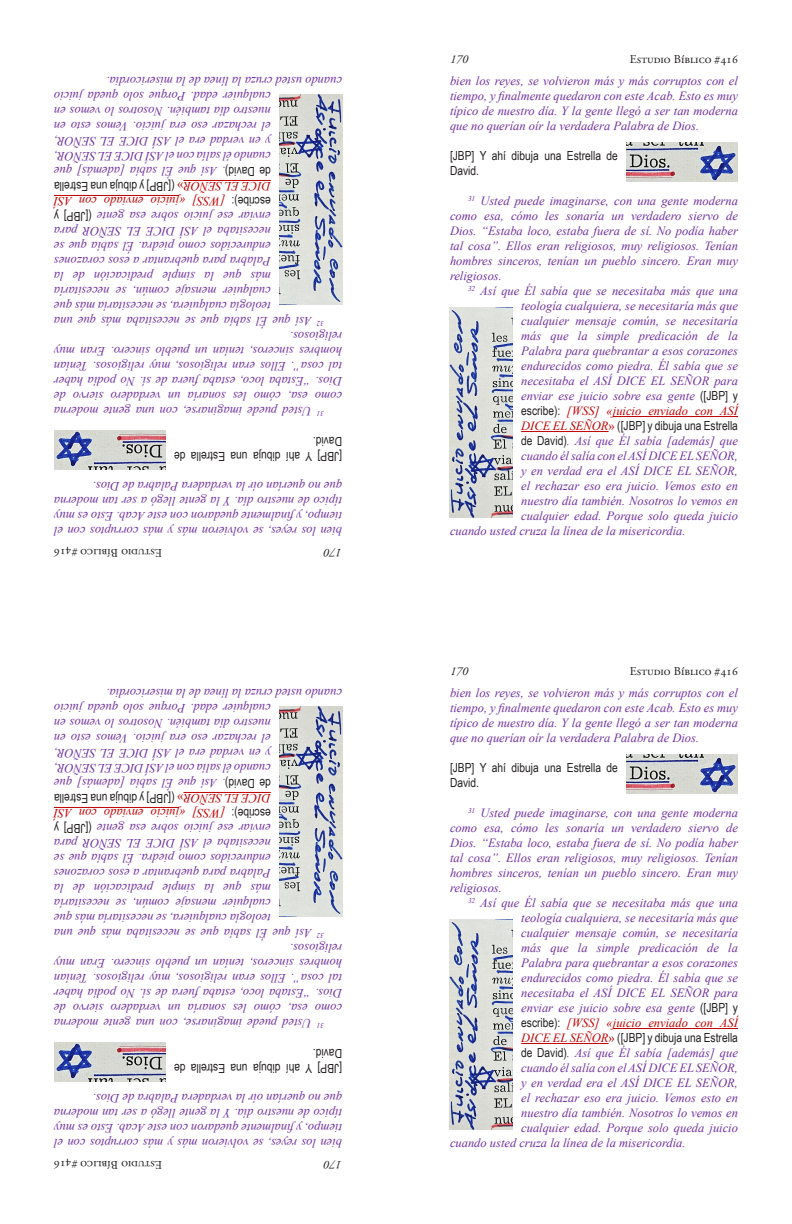
<style>
.page{position:relative;width:792px;height:1224px;background:#fff}
.page>*{position:absolute;margin:0;border:0;box-sizing:border-box;transform-origin:0 0}
.t1{font:italic 12.5px/15px "Times New Roman";color:#7030a0;text-align:justify}
.t2{font:12.5px/15px "Arial Narrow";color:#231f20}
.t3{font:12px "Adobe Garamond Pro";color:#231f20}
.t4{font:italic 12px "Adobe Garamond Pro";color:#231f20}
.s1{font-family:"Arial Narrow";font-style:normal;color:#231f20}
.s2{font-family:"Times New Roman";font-style:italic;color:#c00000}
.s3{font-family:"Times New Roman";color:#c00000}
.s4{color:#c00000}
</style>
<div class="page">
<hr style="left:54px;top:195px;width:125px;height:1px;background:#c00000">
<hr style="left:183px;top:180px;width:88px;height:1px;background:#c00000">
<img style="left:55px;top:431px;width:110px;height:38px">
<img style="left:280px;top:95px;width:63px;height:210px">
<hr style="left:613px;top:416px;width:125px;height:1px;background:#c00000">
<hr style="left:521px;top:431px;width:88px;height:1px;background:#c00000">
<img style="left:627px;top:143px;width:110px;height:38px">
<img style="left:449px;top:307px;width:63px;height:210px">
<hr style="left:54px;top:807px;width:125px;height:1px;background:#c00000">
<hr style="left:183px;top:792px;width:88px;height:1px;background:#c00000">
<img style="left:55px;top:1043px;width:110px;height:38px">
<img style="left:280px;top:707px;width:63px;height:210px">
<hr style="left:613px;top:1028px;width:125px;height:1px;background:#c00000">
<hr style="left:521px;top:1043px;width:88px;height:1px;background:#c00000">
<img style="left:627px;top:755px;width:110px;height:38px">
<img style="left:449px;top:919px;width:63px;height:210px">
<p class="t1" style="left:342px;top:89px;width:237px;rotate:-180deg">cuando usted cruza la línea de la misericordia.</p>
<p class="t1" style="left:271px;top:104px;width:218px;rotate:-180deg">cualquier edad. Porque solo queda juicio</p>
<p class="t1" style="left:271px;top:119px;width:218px;rotate:-180deg">nuestro día también. Nosotros lo vemos en</p>
<p class="t1" style="left:271px;top:134px;width:218px;rotate:-180deg">el rechazar eso era juicio. Vemos esto en</p>
<p class="t1" style="left:271px;top:149px;width:218px;rotate:-180deg">y en verdad era el ASÍ DICE EL SEÑOR,</p>
<p class="t1" style="left:271px;top:164px;width:218px;rotate:-180deg">cuando él salía con el ASÍ DICE EL SEÑOR,</p>
<p class="t1" style="left:271px;top:179px;width:218px;rotate:-180deg"><span class="s1">de David)</span>. Así que Él sabía [además] que</p>
<p class="t2" style="left:271px;top:209px;width:218px;rotate:-180deg">escribe):<br><span class="s2">DICE EL SEÑOR</span><span class="s3">»</span> ([JBP] y dibuja una Estrella</p>
<p class="t1" style="left:324px;top:329px;width:272px;text-align:right;rotate:-180deg"><sup>32</sup> Así que Él sabía que se necesitaba más que una teología cualquiera, se necesitaría más que<br>cualquier mensaje común, se necesitaría<br>más que la simple predicación de la<br>Palabra para quebrantar a esos corazones endurecidos como piedra. Él sabía que se necesitaba el ASÍ DICE EL SEÑOR para<br>enviar ese juicio sobre esa gente <span class="s1">([JBP] y<br></span><span class="s4">[WSS] «juicio enviado con ASÍ</span></p>
<p class="t1" style="left:342px;top:419px;width:290px;text-indent:18px;rotate:-180deg"><sup>31</sup> Usted puede imaginarse, con una gente moderna como esa, cómo les sonaría un verdadero siervo de Dios. “Estaba loco, estaba fuera de sí. No podía haber tal cosa”. Ellos eran religiosos, muy religiosos. Tenían hombres sinceros, tenían un pueblo sincero. Eran muy religiosos.</p>
<p class="t2" style="left:342px;top:464px;width:169px;rotate:-180deg">[JBP] Y ahí dibuja una Estrella de<br>David.</p>
<p class="t1" style="left:342px;top:539px;width:290px;rotate:-180deg">bien los reyes, se volvieron más y más corruptos con el tiempo, y finalmente quedaron con este Acab. Esto es muy típico de nuestro día. Y la gente llegó a ser tan moderna que no querían oír la verdadera Palabra de Dios.</p>
<p class="t3" style="left:162px;top:560px;width:110px;rotate:-180deg">Estudio Bíblico #416</p>
<p class="t4" style="left:342px;top:560px;width:19px;rotate:-180deg">170</p>
<p class="t1" style="left:342px;top:701px;width:237px;rotate:-180deg">cuando usted cruza la línea de la misericordia.</p>
<p class="t1" style="left:271px;top:716px;width:218px;rotate:-180deg">cualquier edad. Porque solo queda juicio</p>
<p class="t1" style="left:271px;top:731px;width:218px;rotate:-180deg">nuestro día también. Nosotros lo vemos en</p>
<p class="t1" style="left:271px;top:746px;width:218px;rotate:-180deg">el rechazar eso era juicio. Vemos esto en</p>
<p class="t1" style="left:271px;top:761px;width:218px;rotate:-180deg">y en verdad era el ASÍ DICE EL SEÑOR,</p>
<p class="t1" style="left:271px;top:776px;width:218px;rotate:-180deg">cuando él salía con el ASÍ DICE EL SEÑOR,</p>
<p class="t1" style="left:271px;top:791px;width:218px;rotate:-180deg"><span class="s1">de David)</span>. Así que Él sabía [además] que</p>
<p class="t2" style="left:271px;top:821px;width:218px;rotate:-180deg">escribe):<br><span class="s2">DICE EL SEÑOR</span><span class="s3">»</span> ([JBP] y dibuja una Estrella</p>
<p class="t1" style="left:324px;top:941px;width:272px;text-align:right;rotate:-180deg"><sup>32</sup> Así que Él sabía que se necesitaba más que una teología cualquiera, se necesitaría más que<br>cualquier mensaje común, se necesitaría<br>más que la simple predicación de la<br>Palabra para quebrantar a esos corazones endurecidos como piedra. Él sabía que se necesitaba el ASÍ DICE EL SEÑOR para<br>enviar ese juicio sobre esa gente <span class="s1">([JBP] y<br></span><span class="s4">[WSS] «juicio enviado con ASÍ</span></p>
<p class="t1" style="left:342px;top:1031px;width:290px;text-indent:18px;rotate:-180deg"><sup>31</sup> Usted puede imaginarse, con una gente moderna como esa, cómo les sonaría un verdadero siervo de Dios. “Estaba loco, estaba fuera de sí. No podía haber tal cosa”. Ellos eran religiosos, muy religiosos. Tenían hombres sinceros, tenían un pueblo sincero. Eran muy religiosos.</p>
<p class="t2" style="left:342px;top:1076px;width:169px;rotate:-180deg">[JBP] Y ahí dibuja una Estrella de<br>David.</p>
<p class="t1" style="left:342px;top:1151px;width:290px;rotate:-180deg">bien los reyes, se volvieron más y más corruptos con el tiempo, y finalmente quedaron con este Acab. Esto es muy típico de nuestro día. Y la gente llegó a ser tan moderna que no querían oír la verdadera Palabra de Dios.</p>
<p class="t3" style="left:162px;top:1172px;width:110px;rotate:-180deg">Estudio Bíblico #416</p>
<p class="t4" style="left:342px;top:1172px;width:19px;rotate:-180deg">170</p>
<p class="t4" style="left:450px;top:52px;width:19px">170</p>
<p class="t3" style="left:630px;top:52px;width:110px">Estudio Bíblico #416</p>
<p class="t1" style="left:450px;top:73px;width:290px">bien los reyes, se volvieron más y más corruptos con el tiempo, y finalmente quedaron con este Acab. Esto es muy típico de nuestro día. Y la gente llegó a ser tan moderna que no querían oír la verdadera Palabra de Dios.</p>
<p class="t2" style="left:450px;top:148px;width:169px">[JBP] Y ahí dibuja una Estrella de<br>David.</p>
<p class="t1" style="left:450px;top:193px;width:290px;text-indent:18px"><sup>31</sup> Usted puede imaginarse, con una gente moderna como esa, cómo les sonaría un verdadero siervo de Dios. “Estaba loco, estaba fuera de sí. No podía haber tal cosa”. Ellos eran religiosos, muy religiosos. Tenían hombres sinceros, tenían un pueblo sincero. Eran muy religiosos.</p>
<p class="t1" style="left:521px;top:283px;width:218px;text-indent:-53px"><sup>32</sup> Así que Él sabía que se necesitaba más que una teología cualquiera, se necesitaría más que cualquier mensaje común, se necesitaría más que la simple predicación de la Palabra para quebrantar a esos corazones endurecidos como piedra. Él sabía que se necesitaba el ASÍ DICE EL SEÑOR para enviar ese juicio sobre esa gente <span class="s1">([JBP] y escribe):</span> <span class="s4">[WSS] «juicio enviado con ASÍ</span></p>
<p class="t2" style="left:521px;top:418px;width:218px"><span class="s2">DICE EL SEÑOR</span><span class="s3">»</span> ([JBP] y dibuja una Estrella</p>
<p class="t1" style="left:521px;top:433px;width:218px"><span class="s1">de David)</span>. Así que Él sabía [además] que</p>
<p class="t1" style="left:521px;top:448px;width:218px">cuando él salía con el ASÍ DICE EL SEÑOR,</p>
<p class="t1" style="left:521px;top:463px;width:218px">y en verdad era el ASÍ DICE EL SEÑOR,</p>
<p class="t1" style="left:521px;top:478px;width:218px">el rechazar eso era juicio. Vemos esto en</p>
<p class="t1" style="left:521px;top:493px;width:218px">nuestro día también. Nosotros lo vemos en</p>
<p class="t1" style="left:521px;top:508px;width:218px">cualquier edad. Porque solo queda juicio</p>
<p class="t1" style="left:450px;top:523px;width:237px">cuando usted cruza la línea de la misericordia.</p>
<p class="t4" style="left:450px;top:664px;width:19px">170</p>
<p class="t3" style="left:630px;top:664px;width:110px">Estudio Bíblico #416</p>
<p class="t1" style="left:450px;top:685px;width:290px">bien los reyes, se volvieron más y más corruptos con el tiempo, y finalmente quedaron con este Acab. Esto es muy típico de nuestro día. Y la gente llegó a ser tan moderna que no querían oír la verdadera Palabra de Dios.</p>
<p class="t2" style="left:450px;top:760px;width:169px">[JBP] Y ahí dibuja una Estrella de<br>David.</p>
<p class="t1" style="left:450px;top:805px;width:290px;text-indent:18px"><sup>31</sup> Usted puede imaginarse, con una gente moderna como esa, cómo les sonaría un verdadero siervo de Dios. “Estaba loco, estaba fuera de sí. No podía haber tal cosa”. Ellos eran religiosos, muy religiosos. Tenían hombres sinceros, tenían un pueblo sincero. Eran muy religiosos.</p>
<p class="t1" style="left:521px;top:895px;width:218px;text-indent:-53px"><sup>32</sup> Así que Él sabía que se necesitaba más que una teología cualquiera, se necesitaría más que cualquier mensaje común, se necesitaría más que la simple predicación de la Palabra para quebrantar a esos corazones endurecidos como piedra. Él sabía que se necesitaba el ASÍ DICE EL SEÑOR para enviar ese juicio sobre esa gente <span class="s1">([JBP] y escribe):</span> <span class="s4">[WSS] «juicio enviado con ASÍ</span></p>
<p class="t2" style="left:521px;top:1030px;width:218px"><span class="s2">DICE EL SEÑOR</span><span class="s3">»</span> ([JBP] y dibuja una Estrella</p>
<p class="t1" style="left:521px;top:1045px;width:218px"><span class="s1">de David)</span>. Así que Él sabía [además] que</p>
<p class="t1" style="left:521px;top:1060px;width:218px">cuando él salía con el ASÍ DICE EL SEÑOR,</p>
<p class="t1" style="left:521px;top:1075px;width:218px">y en verdad era el ASÍ DICE EL SEÑOR,</p>
<p class="t1" style="left:521px;top:1090px;width:218px">el rechazar eso era juicio. Vemos esto en</p>
<p class="t1" style="left:521px;top:1105px;width:218px">nuestro día también. Nosotros lo vemos en</p>
<p class="t1" style="left:521px;top:1120px;width:218px">cualquier edad. Porque solo queda juicio</p>
<p class="t1" style="left:450px;top:1135px;width:237px">cuando usted cruza la línea de la misericordia.</p>
</div>
